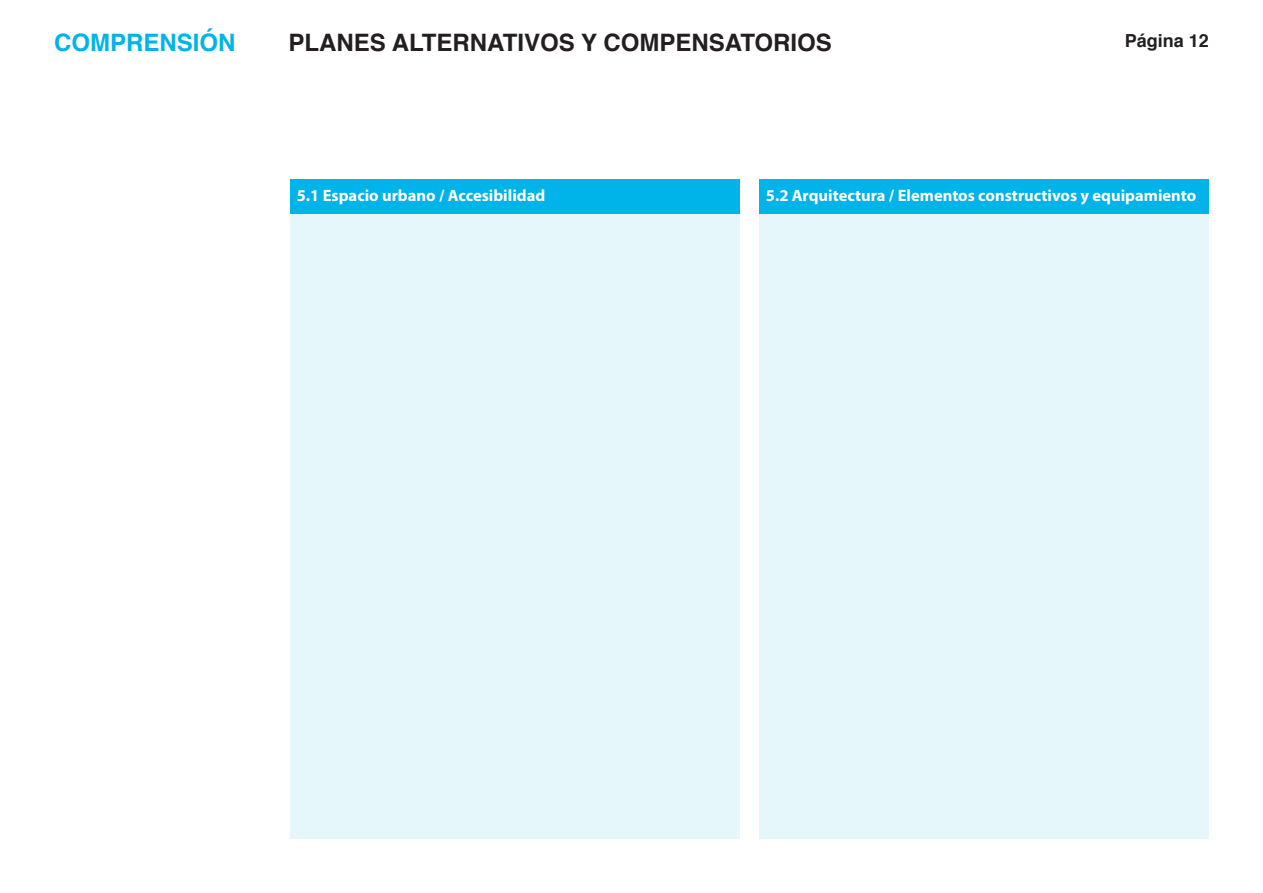
<style>
.page{position:relative;width:1263px;height:893px;background:#fff}
.page>*{position:absolute;margin:0;border:0;box-sizing:border-box;transform-origin:0 0}
.t1{font:700 24px "Helvetica";color:#231f20}
.t2{font:700 24px "Helvetica";color:#00b3e8}
.t3{font:700 18px "Helvetica";color:#231f20}
.t4{font:700 16.5px "Myriad Pro";color:#fff}
</style>
<div class="page">
<div style="left:290px;top:214px;width:450px;height:625px;background:#e6f7fc"></div>
<div style="left:290px;top:179px;width:450px;height:34px;background:#00b3e8"></div>
<div style="left:759px;top:214px;width:450px;height:625px;background:#e6f7fc"></div>
<div style="left:759px;top:179px;width:450px;height:34px;background:#00b3e8"></div>
<p class="t2" style="left:54px;top:23px;width:183px">COMPRENSIÓN</p>
<p class="t1" style="left:289px;top:23px;width:545px">PLANES ALTERNATIVOS Y COMPENSATORIOS</p>
<p class="t3" style="left:1125px;top:26px;width:86px">Página 12</p>
<p class="t4" style="left:297px;top:185px;width:250px">5.1 Espacio urbano / Accesibilidad</p>
<p class="t4" style="left:766px;top:185px;width:432px">5.2 Arquitectura / Elementos constructivos y equipamiento</p>
</div>
